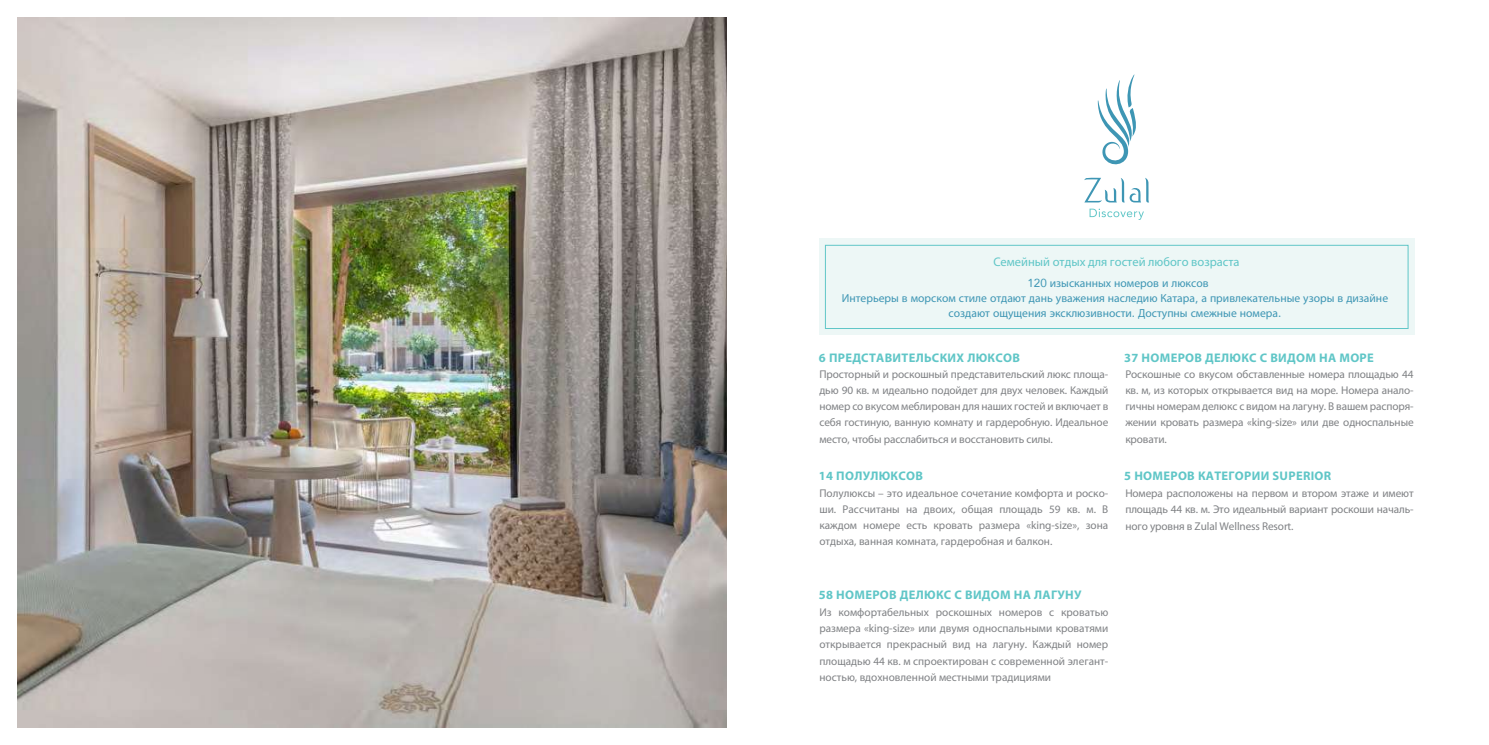
<style>
.page{position:relative;width:1489px;height:745px;background:#fff}
.page>*{position:absolute;margin:0;border:0;box-sizing:border-box;transform-origin:0 0}
.t1{font:700 12.5px "Myriad Pro";letter-spacing:.025em;color:#60c6c7}
.t2{font:12.5px "Myriad Pro";color:#60c6c7}
.t3{font:11.62px/15px "Myriad Pro";color:#3e96b4;text-align:center}
.t4{font:11.25px/16.2px "Myriad Pro";letter-spacing:-.01em;color:#808285;text-align:justify}
.s1{font-family:"Janna LT"}
</style>
<div class="page">
<img style="left:18px;top:18px;width:708px;height:708px">
<svg style="left:1084px;top:177px;width:65px;height:25px"></svg>
<svg style="left:1097px;top:74px;width:39px;height:91px"></svg>
<svg style="left:1089px;top:208px;width:54px;height:12px"></svg>
<div style="left:819px;top:239px;width:595px;height:96px;background:#edf7f6"></div>
<div style="left:825px;top:245px;width:583px;height:83px;border:1px solid #60c6c7"></div>
<p class="t2" style="left:993px;top:254px;width:248px">Семейный отдых для гостей любого возраста</p>
<p class="t3" style="left:841px;top:275px;width:548px"><span class="s1">120</span> изысканных номеров и люксов<br>Интерьеры в морском стиле отдают дань уважения наследию Катара<span class="s1">,</span> а привлекательные узоры в дизайне создают ощущения эксклюзивности<span class="s1">.</span> Доступны смежные номера<span class="s1">.</span></p>
<p class="t1" style="left:819px;top:349px;width:202px">6 ПРЕДСТАВИТЕЛЬСКИХ ЛЮКСОВ</p>
<p class="t1" style="left:1124px;top:349px;width:251px">37 НОМЕРОВ ДЕЛЮКС С ВИДОМ НА МОРЕ</p>
<p class="t4" style="left:819px;top:365px;width:290px">Просторный и роскошный представительский люкс площа&shy;дью 90 кв. м идеально подойдет для двух человек. Каждый номер со вкусом меблирован для наших гостей и включает в себя гостиную, ванную комнату и гардеробную. Идеальное место, чтобы расслабиться и восстановить силы.</p>
<p class="t1" style="left:819px;top:467px;width:106px">14 ПОЛУЛЮКСОВ</p>
<p class="t4" style="left:819px;top:484px;width:290px">Полулюксы – это идеальное сочетание комфорта и роско&shy;ши. Рассчитаны на двоих, общая площадь 59 кв. м. В каждом номере есть кровать размера «king-size», зона отдыха, ванная комната, гардеробная и балкон.</p>
<p class="t4" style="left:1125px;top:365px;width:290px">Роскошные со вкусом обставленные номера площадью 44 кв. м, из которых открывается вид на море. Номера анало&shy;гичны номерам делюкс с видом на лагуну. В вашем распоря&shy;жении кровать размера «king-size» или две односпальные кровати.</p>
<p class="t1" style="left:1124px;top:467px;width:208px">5 НОМЕРОВ КАТЕГОРИИ SUPERIOR</p>
<p class="t4" style="left:1125px;top:485px;width:290px">Номера расположены на первом и втором этаже и имеют площадь 44 кв. м. Это идеальный вариант роскоши началь&shy;ного уровня в Zulal Wellness Resort.</p>
<p class="t1" style="left:819px;top:586px;width:264px">58 НОМЕРОВ ДЕЛЮКС С ВИДОМ НА ЛАГУНУ</p>
<p class="t4" style="left:819px;top:603px;width:290px">Из комфортабельных роскошных номеров с кроватью размера «king-size» или двумя односпальными кроватями открывается прекрасный вид на лагуну. Каждый номер площадью 44 кв. м спроектирован с современной элегант&shy;ностью, вдохновленной местными традициями</p>
</div>
